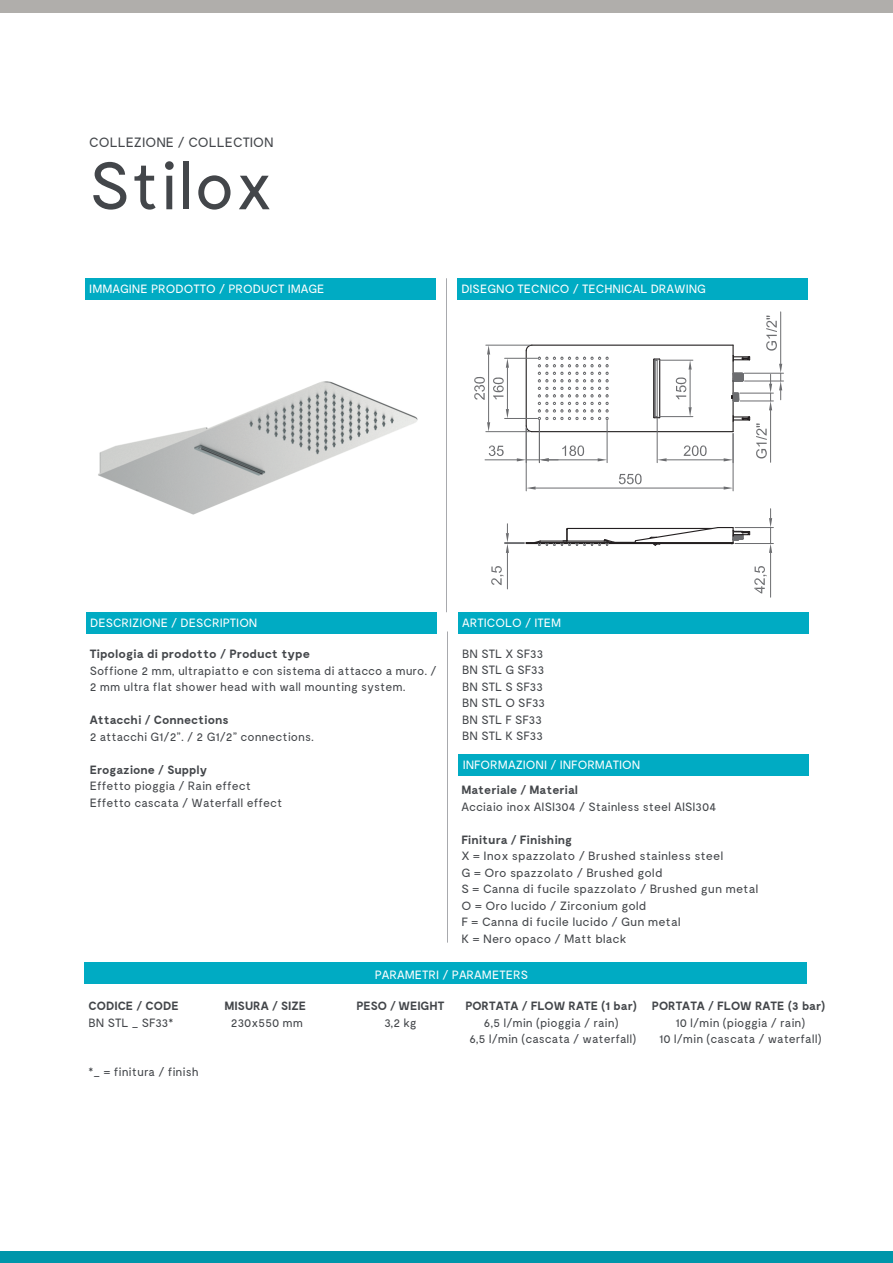
<style>
.page{position:relative;width:893px;height:1263px;background:#fff}
.page>*{position:absolute;margin:0;border:0;box-sizing:border-box;transform-origin:0 0}
.t1{font:67.2px "Moderat";color:#43464a}
.t2{font:13.5px "Moderat";color:#43464a}
.t3{font:12px/16.5px "Moderat";color:#43464a}
.t4{font:700 12px "Moderat";color:#43464a}
.t5{font:12px "Moderat";color:#fff}
</style>
<div class="page">
<div style="left:0;top:0;width:893px;height:12px;background:#b0aeab"></div>
<div style="left:0;top:1251px;width:893px;height:12px;background:#0096aa"></div>
<div style="left:86px;top:612px;width:351px;height:21px;background:#00abc3"></div>
<div style="left:458px;top:612px;width:351px;height:21px;background:#00abc3"></div>
<div style="left:85px;top:278px;width:351px;height:22px;background:#00abc3"></div>
<div style="left:457px;top:278px;width:351px;height:22px;background:#00abc3"></div>
<hr style="left:446px;top:278px;width:1px;height:334px;background:#a8a9ad">
<hr style="left:447px;top:631px;width:1px;height:312px;background:#a8a9ad">
<div style="left:84px;top:962px;width:723px;height:22px;background:#00abc3"></div>
<img style="left:98px;top:381px;width:320px;height:134px">
<hr style="left:526px;top:542px;width:207px;height:1px;background:#231f20">
<hr style="left:526px;top:543px;width:207px;height:1px;background:#231f20">
<svg style="left:533px;top:527px;width:218px;height:19px"></svg>
<svg style="left:653px;top:358px;width:7px;height:60px"></svg>
<hr style="left:532px;top:431px;width:201px;height:1px;background:#231f20">
<hr style="left:532px;top:345px;width:201px;height:1px;background:#231f20">
<svg style="left:525px;top:344px;width:83px;height:89px"></svg>
<hr style="left:526px;top:428px;width:1px;height:63px;background:#6c6d70">
<hr style="left:733px;top:433px;width:1px;height:58px;background:#6c6d70">
<hr style="left:536px;top:488px;width:188px;height:1px;background:#6c6d70">
<svg style="left:526px;top:486px;width:10px;height:4px"></svg>
<svg style="left:724px;top:486px;width:9px;height:4px"></svg>
<svg style="left:619px;top:473px;width:23px;height:12px"></svg>
<hr style="left:657px;top:418px;width:1px;height:45px;background:#6c6d70">
<hr style="left:667px;top:460px;width:57px;height:1px;background:#6c6d70">
<svg style="left:657px;top:458px;width:10px;height:3px"></svg>
<svg style="left:684px;top:445px;width:23px;height:11px"></svg>
<hr style="left:607px;top:420px;width:1px;height:43px;background:#6c6d70">
<hr style="left:549px;top:460px;width:49px;height:1px;background:#6c6d70">
<svg style="left:598px;top:458px;width:9px;height:3px"></svg>
<hr style="left:539px;top:420px;width:1px;height:43px;background:#6c6d70">
<hr style="left:485px;top:460px;width:32px;height:1px;background:#6c6d70">
<svg style="left:517px;top:445px;width:67px;height:16px"></svg>
<svg style="left:489px;top:445px;width:15px;height:11px"></svg>
<hr style="left:505px;top:418px;width:32px;height:1px;background:#6c6d70">
<hr style="left:505px;top:358px;width:32px;height:1px;background:#6c6d70">
<hr style="left:507px;top:368px;width:1px;height:41px;background:#6c6d70">
<svg style="left:506px;top:409px;width:3px;height:9px"></svg>
<svg style="left:506px;top:358px;width:3px;height:10px"></svg>
<svg style="left:493px;top:377px;width:11px;height:22px"></svg>
<hr style="left:486px;top:431px;width:44px;height:1px;background:#6c6d70">
<hr style="left:486px;top:345px;width:44px;height:1px;background:#6c6d70">
<hr style="left:488px;top:355px;width:1px;height:67px;background:#6c6d70">
<svg style="left:487px;top:422px;width:3px;height:10px"></svg>
<svg style="left:487px;top:345px;width:3px;height:10px"></svg>
<svg style="left:474px;top:377px;width:11px;height:23px"></svg>
<hr style="left:659px;top:360px;width:34px;height:1px;background:#6c6d70">
<hr style="left:659px;top:416px;width:34px;height:1px;background:#6c6d70">
<hr style="left:690px;top:370px;width:1px;height:37px;background:#6c6d70">
<svg style="left:688px;top:360px;width:4px;height:10px"></svg>
<svg style="left:688px;top:407px;width:4px;height:10px"></svg>
<svg style="left:676px;top:377px;width:11px;height:22px"></svg>
<hr style="left:744px;top:373px;width:39px;height:1px;background:#6c6d70">
<hr style="left:744px;top:381px;width:39px;height:1px;background:#6c6d70">
<hr style="left:780px;top:312px;width:1px;height:52px;background:#6c6d70">
<hr style="left:770px;top:410px;width:1px;height:52px;background:#6c6d70">
<svg style="left:724px;top:316px;width:58px;height:145px"></svg>
<hr style="left:735px;top:527px;width:38px;height:1px;background:#6c6d70">
<hr style="left:735px;top:543px;width:38px;height:1px;background:#6c6d70">
<hr style="left:770px;top:553px;width:1px;height:44px;background:#6c6d70">
<svg style="left:769px;top:509px;width:3px;height:44px"></svg>
<svg style="left:754px;top:566px;width:13px;height:27px"></svg>
<hr style="left:507px;top:553px;width:1px;height:36px;background:#6c6d70">
<svg style="left:505px;top:524px;width:22px;height:29px"></svg>
<svg style="left:491px;top:566px;width:13px;height:19px"></svg>
<div style="left:458px;top:755px;width:351px;height:21px;background:#00abc3"></div>
<p class="t2" style="left:89px;top:135px;width:186px">COLLEZIONE / COLLECTION</p>
<h1 class="t1" style="left:89px;top:148px;width:186px">Stilox</h1>
<p class="t5" style="left:89px;top:282px;width:237px">IMMAGINE PRODOTTO / PRODUCT IMAGE</p>
<p class="t5" style="left:461px;top:282px;width:246px">DISEGNO TECNICO / TECHNICAL DRAWING</p>
<p class="t5" style="left:90px;top:616px;width:169px">DESCRIZIONE / DESCRIPTION</p>
<p class="t5" style="left:462px;top:616px;width:101px">ARTICOLO / ITEM</p>
<p class="t3" style="left:462px;top:646px;width:85px">BN STL X SF33<br>BN STL G SF33<br>BN STL S SF33<br>BN STL O SF33<br>BN STL F SF33<br>BN STL K SF33</p>
<p class="t4" style="left:90px;top:647px;width:222px">Tipologia di prodotto / Product type</p>
<p class="t3" style="left:90px;top:662px;width:348px">Soffione 2 mm, ultrapiatto e con sistema di attacco a muro. /<br>2 mm ultra flat shower head with wall mounting system.</p>
<p class="t4" style="left:90px;top:713px;width:140px">Attacchi / Connections</p>
<p class="t3" style="left:90px;top:728px;width:226px">2 attacchi G1/2”. / 2 G1/2” connections.</p>
<p class="t4" style="left:90px;top:762px;width:119px">Erogazione / Supply</p>
<p class="t3" style="left:90px;top:778px;width:194px">Effetto pioggia / Rain effect<br>Effetto cascata / Waterfall effect</p>
<p class="t5" style="left:463px;top:758px;width:179px">INFORMAZIONI / INFORMATION</p>
<p class="t4" style="left:461px;top:783px;width:118px">Materiale / Material</p>
<p class="t3" style="left:461px;top:798px;width:256px">Acciaio inox AISI304 / Stainless steel AISI304</p>
<p class="t4" style="left:461px;top:832px;width:112px">Finitura / Finishing</p>
<p class="t3" style="left:461px;top:848px;width:299px">X = Inox spazzolato / Brushed stainless steel<br>G = Oro spazzolato / Brushed gold<br>S = Canna di fucile spazzolato / Brushed gun metal O = Oro lucido / Zirconium gold<br>F = Canna di fucile lucido / Gun metal<br>K = Nero opaco / Matt black</p>
<p class="t4" style="left:89px;top:999px;width:92px">CODICE / CODE</p>
<p class="t3" style="left:89px;top:1015px;width:86px">BN STL _ SF33*</p>
<p class="t3" style="left:89px;top:1064px;width:112px">*_ = finitura / finish</p>
<p class="t4" style="left:224px;top:999px;width:83px">MISURA / SIZE</p>
<p class="t3" style="left:231px;top:1015px;width:74px">230x550 mm</p>
<p class="t5" style="left:375px;top:968px;width:155px">PARAMETRI / PARAMETERS</p>
<p class="t4" style="left:356px;top:999px;width:89px">PESO / WEIGHT</p>
<p class="t3" style="left:384px;top:1015px;width:34px">3,2 kg</p>
<p class="t4" style="left:465px;top:999px;width:173px">PORTATA / FLOW RATE (1 bar)</p>
<p class="t3" style="left:469px;top:1015px;width:169px;text-align:center">6,5 l/min (pioggia / rain)<br>6,5 l/min (cascata / waterfall)</p>
<p class="t4" style="left:652px;top:999px;width:175px">PORTATA / FLOW RATE (3 bar)</p>
<p class="t3" style="left:659px;top:1015px;width:164px;text-align:center">10 l/min (pioggia / rain)<br>10 l/min (cascata / waterfall)</p>
</div>
